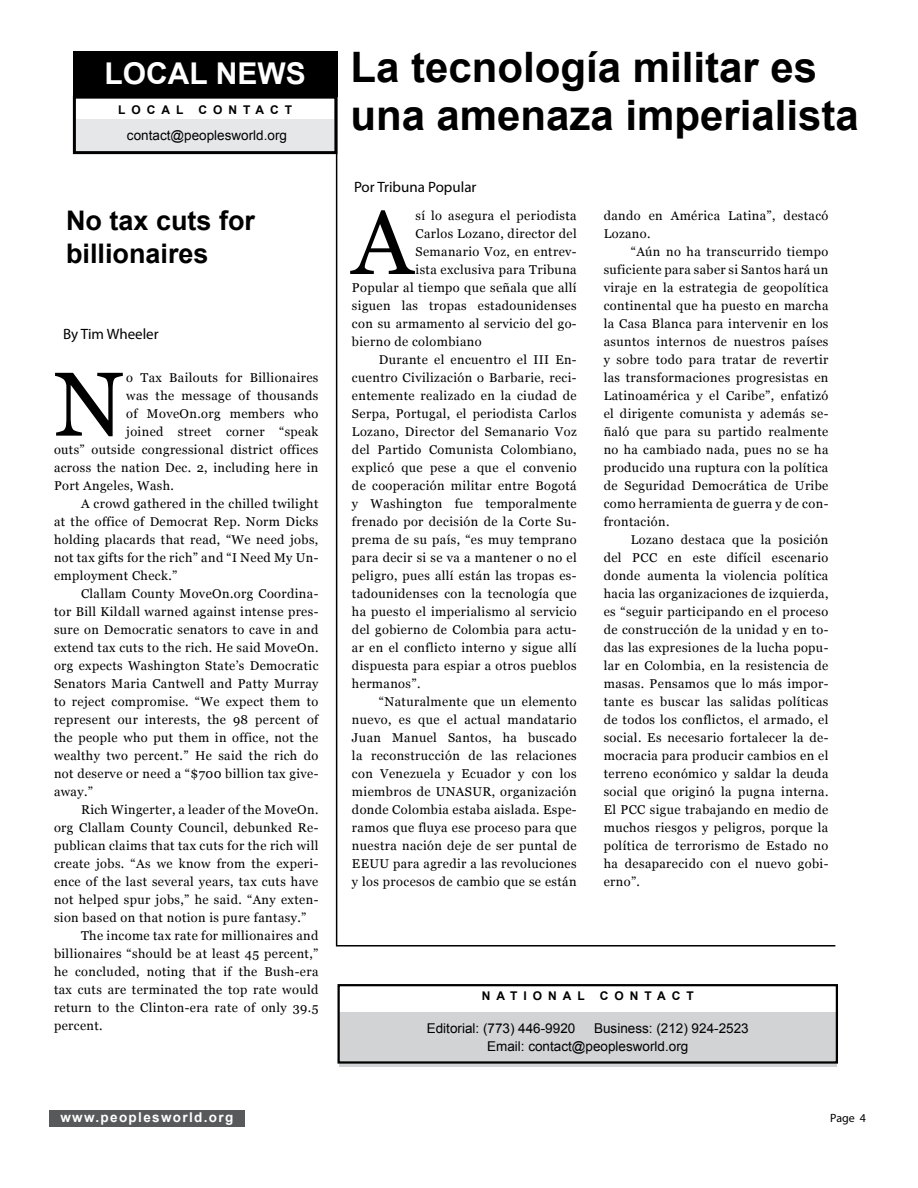
<style>
.page{position:relative;width:918px;height:1188px;background:#fff}
.page>*{position:absolute;margin:0;border:0;box-sizing:border-box;transform-origin:0 0}
.t1{font:90.75px "Georgia";color:#000}
.t2{font:700 42px/48px "Arial";color:#000}
.t3{font:700 30px "Arial";color:#fff}
.t4{font:700 27px/33px "Arial";color:#000}
.t5{font:15px "Myriad Pro";color:#000}
.t6{font:13.5px/18px "Arial";color:#000}
.t7{font:700 13.5px "Arial";letter-spacing:.1em;color:#fff}
.t8{font:12.75px/18px "Georgia";letter-spacing:.03em;color:#000;text-align:justify}
.t9{font:700 12px "Arial";letter-spacing:.5em;color:#000}
.t10{font:12px "Myriad Pro";color:#000}
</style>
<div class="page">
<hr style="left:336px;top:81px;width:1px;height:864px;background:#000">
<hr style="left:336px;top:945px;width:499px;height:2px;background:#000">
<div style="left:73px;top:51px;width:264px;height:45px;background:#000"></div>
<div style="left:49px;top:1110px;width:196px;height:17px;background:#58595b"></div>
<div style="left:76px;top:119px;width:258px;height:34px;background:#e6e7e8"></div>
<div style="left:73px;top:96px;width:264px;height:58px;border:3px solid #000"></div>
<div style="left:339px;top:1012px;width:498px;height:54px;background:#d1d3d4"></div>
<div style="left:338px;top:984px;width:500px;height:80px;border:2px solid #000"></div>
<h3 class="t3" style="left:105px;top:53px;width:203px">local news</h3>
<p class="t9" style="left:118px;top:102px;width:63px">Loc al</p>
<p class="t9" style="left:198px;top:102px;width:95px">contact</p>
<p class="t6" style="left:127px;top:126px;width:162px">contact@peoplesworld.org</p>
<h3 class="t4" style="left:66px;top:205px;width:191px">No tax cuts for billionaires</h3>
<p class="t5" style="left:63px;top:324px;width:97px">By Tim Wheeler</p>
<h1 class="t1" style="left:54px;top:349px;width:71px">N</h1>
<p class="t8" style="left:126px;top:369px;width:194px">o Tax Bailouts for Billionaires</p>
<p class="t8" style="left:126px;top:387px;width:194px">was the message of thousands</p>
<p class="t8" style="left:126px;top:405px;width:194px">of MoveOn.org members who</p>
<p class="t8" style="left:126px;top:423px;width:194px">joined street corner “speak</p>
<p class="t8" style="left:54px;top:441px;width:266px">outs” outside congressional district offices</p>
<p class="t8" style="left:54px;top:459px;width:266px">across the nation Dec. 2, including here in</p>
<p class="t8" style="left:54px;top:477px;width:122px">Port Angeles, Wash.</p>
<p class="t8" style="left:81px;top:495px;width:239px">A crowd gathered in the chilled twilight</p>
<p class="t8" style="left:54px;top:513px;width:266px">at the office of Democrat Rep. Norm Dicks</p>
<p class="t8" style="left:54px;top:531px;width:266px">holding placards that read, “We need jobs,</p>
<p class="t8" style="left:54px;top:549px;width:266px">not tax gifts for the rich” and “I Need My Un-</p>
<p class="t8" style="left:54px;top:567px;width:125px">employment Check.”</p>
<p class="t8" style="left:81px;top:585px;width:239px">Clallam County MoveOn.org Coordina-</p>
<p class="t8" style="left:54px;top:603px;width:266px">tor Bill Kildall warned against intense pres-</p>
<p class="t8" style="left:54px;top:621px;width:266px">sure on Democratic senators to cave in and</p>
<p class="t8" style="left:54px;top:639px;width:266px">extend tax cuts to the rich. He said MoveOn.</p>
<p class="t8" style="left:54px;top:657px;width:266px">org expects Washington State’s Democratic</p>
<p class="t8" style="left:54px;top:675px;width:266px">Senators Maria Cantwell and Patty Murray</p>
<p class="t8" style="left:54px;top:693px;width:266px">to reject compromise. “We expect them to</p>
<p class="t8" style="left:54px;top:711px;width:266px">represent our interests, the 98 percent of</p>
<p class="t8" style="left:54px;top:729px;width:266px">the people who put them in office, not the</p>
<p class="t8" style="left:54px;top:747px;width:266px">wealthy two percent.” He said the rich do</p>
<p class="t8" style="left:54px;top:765px;width:266px">not deserve or need a “$700 billion tax give-</p>
<p class="t8" style="left:54px;top:783px;width:41px">away.”</p>
<p class="t8" style="left:81px;top:801px;width:239px">Rich Wingerter, a leader of the MoveOn.</p>
<p class="t8" style="left:54px;top:819px;width:266px">org Clallam County Council, debunked Re-</p>
<p class="t8" style="left:54px;top:837px;width:266px">publican claims that tax cuts for the rich will</p>
<p class="t8" style="left:54px;top:855px;width:266px">create jobs. “As we know from the experi-</p>
<p class="t8" style="left:54px;top:873px;width:266px">ence of the last several years, tax cuts have</p>
<p class="t8" style="left:54px;top:891px;width:266px">not helped spur jobs,” he said. “Any exten-</p>
<p class="t8" style="left:54px;top:909px;width:254px">sion based on that notion is pure fantasy.”</p>
<p class="t8" style="left:81px;top:927px;width:239px">The income tax rate for millionaires and</p>
<p class="t8" style="left:54px;top:945px;width:266px">billionaires “should be at least 45 percent,”</p>
<p class="t8" style="left:54px;top:963px;width:266px">he concluded, noting that if the Bush-era</p>
<p class="t8" style="left:54px;top:981px;width:266px">tax cuts are terminated the top rate would</p>
<p class="t8" style="left:54px;top:999px;width:266px">return to the Clinton-era rate of only 39.5</p>
<p class="t8" style="left:54px;top:1017px;width:50px">percent.</p>
<p class="t7" style="left:60px;top:1109px;width:174px">www.peoplesworld.org</p>
<h2 class="t2" style="left:350px;top:44px;width:510px">La tecnología militar es una amenaza imperialista</h2>
<p class="t5" style="left:354px;top:177px;width:124px">Por Tribuna Popular</p>
<h1 class="t1" style="left:352px;top:188px;width:62px">A</h1>
<p class="t8" style="left:416px;top:207px;width:163px">sí lo asegura el periodista</p>
<p class="t8" style="left:416px;top:225px;width:163px">Carlos Lozano, director del</p>
<p class="t8" style="left:416px;top:243px;width:163px">Semanario Voz, en entrev-</p>
<p class="t8" style="left:416px;top:261px;width:163px">ista exclusiva para Tribuna</p>
<p class="t8" style="left:352px;top:279px;width:226px">Popular al tiempo que señala que allí</p>
<p class="t8" style="left:352px;top:297px;width:226px">siguen las tropas estadounidenses</p>
<p class="t8" style="left:352px;top:315px;width:226px">con su armamento al servicio del go-</p>
<p class="t8" style="left:352px;top:333px;width:131px">bierno de colombiano</p>
<p class="t8" style="left:379px;top:351px;width:199px">Durante el encuentro el III En-</p>
<p class="t8" style="left:352px;top:369px;width:226px">cuentro Civilización o Barbarie, reci-</p>
<p class="t8" style="left:352px;top:387px;width:226px">entemente realizado en la ciudad de</p>
<p class="t8" style="left:352px;top:405px;width:226px">Serpa, Portugal, el periodista Carlos</p>
<p class="t8" style="left:352px;top:423px;width:226px">Lozano, Director del Semanario Voz</p>
<p class="t8" style="left:352px;top:441px;width:226px">del Partido Comunista Colombiano,</p>
<p class="t8" style="left:352px;top:459px;width:226px">explicó que pese a que el convenio</p>
<p class="t8" style="left:352px;top:477px;width:226px">de cooperación militar entre Bogotá</p>
<p class="t8" style="left:352px;top:495px;width:226px">y Washington fue temporalmente</p>
<p class="t8" style="left:352px;top:513px;width:226px">frenado por decisión de la Corte Su-</p>
<p class="t8" style="left:352px;top:531px;width:226px">prema de su país, “es muy temprano</p>
<p class="t8" style="left:352px;top:549px;width:226px">para decir si se va a mantener o no el</p>
<p class="t8" style="left:352px;top:567px;width:226px">peligro, pues allí están las tropas es-</p>
<p class="t8" style="left:352px;top:585px;width:226px">tadounidenses con la tecnología que</p>
<p class="t8" style="left:352px;top:603px;width:226px">ha puesto el imperialismo al servicio</p>
<p class="t8" style="left:352px;top:621px;width:226px">del gobierno de Colombia para actu-</p>
<p class="t8" style="left:352px;top:639px;width:226px">ar en el conflicto interno y sigue allí</p>
<p class="t8" style="left:352px;top:657px;width:226px">dispuesta para espiar a otros pueblos</p>
<p class="t8" style="left:352px;top:675px;width:70px">hermanos”.</p>
<p class="t8" style="left:379px;top:693px;width:199px">“Naturalmente que un elemento</p>
<p class="t8" style="left:352px;top:711px;width:226px">nuevo, es que el actual mandatario</p>
<p class="t8" style="left:352px;top:729px;width:226px">Juan Manuel Santos, ha buscado</p>
<p class="t8" style="left:352px;top:747px;width:226px">la reconstrucción de las relaciones</p>
<p class="t8" style="left:352px;top:765px;width:226px">con Venezuela y Ecuador y con los</p>
<p class="t8" style="left:352px;top:783px;width:226px">miembros de UNASUR, organización</p>
<p class="t8" style="left:352px;top:801px;width:226px">donde Colombia estaba aislada. Espe-</p>
<p class="t8" style="left:352px;top:819px;width:226px">ramos que fluya ese proceso para que</p>
<p class="t8" style="left:352px;top:837px;width:226px">nuestra nación deje de ser puntal de</p>
<p class="t8" style="left:352px;top:855px;width:226px">EEUU para agredir a las revoluciones</p>
<p class="t8" style="left:352px;top:873px;width:226px">y los procesos de cambio que se están</p>
<p class="t8" style="left:604px;top:207px;width:226px">dando en América Latina”, destacó<br>Lozano.</p>
<p class="t8" style="left:604px;top:243px;width:226px;text-indent:27px">“Aún no ha transcurrido tiempo suficiente para saber si Santos hará un viraje en la estrategia de geopolítica continental que ha puesto en marcha la Casa Blanca para intervenir en los asuntos internos de nuestros países y sobre todo para tratar de revertir las transformaciones progresistas en Latinoamérica y el Caribe”, enfatizó el dirigente comunista y además se&shy;ñaló que para su partido realmente no ha cambiado nada, pues no se ha producido una ruptura con la política de Seguridad Democrática de Uribe como herramienta de guerra y de con&shy;frontación.</p>
<p class="t8" style="left:604px;top:531px;width:226px;text-indent:27px">Lozano destaca que la posición del PCC en este difícil escenario donde aumenta la violencia política hacia las organizaciones de izquierda, es “seguir participando en el proceso de construcción de la unidad y en to&shy;das las expresiones de la lucha popu&shy;lar en Colombia, en la resistencia de masas. Pensamos que lo más impor&shy;tante es buscar las salidas políticas de todos los conflictos, el armado, el social. Es necesario fortalecer la de&shy;mocracia para producir cambios en el terreno económico y saldar la deuda social que originó la pugna interna.<br>El PCC sigue trabajando en medio de muchos riesgos y peligros, porque la política de terrorismo de Estado no ha desaparecido con el nuevo gobi&shy;erno”.</p>
<p class="t9" style="left:482px;top:988px;width:101px">n ation al</p>
<p class="t9" style="left:600px;top:988px;width:95px">contact</p>
<p class="t6" style="left:427px;top:1019px;width:150px">Editorial: (773) 446-9920</p>
<p class="t6" style="left:487px;top:1019px;width:263px;text-indent:107px">Business: (212) 924-2523<br>Email: contact@peoplesworld.org</p>
<p class="t10" style="left:830px;top:1111px;width:37px">Page 4</p>
</div>
